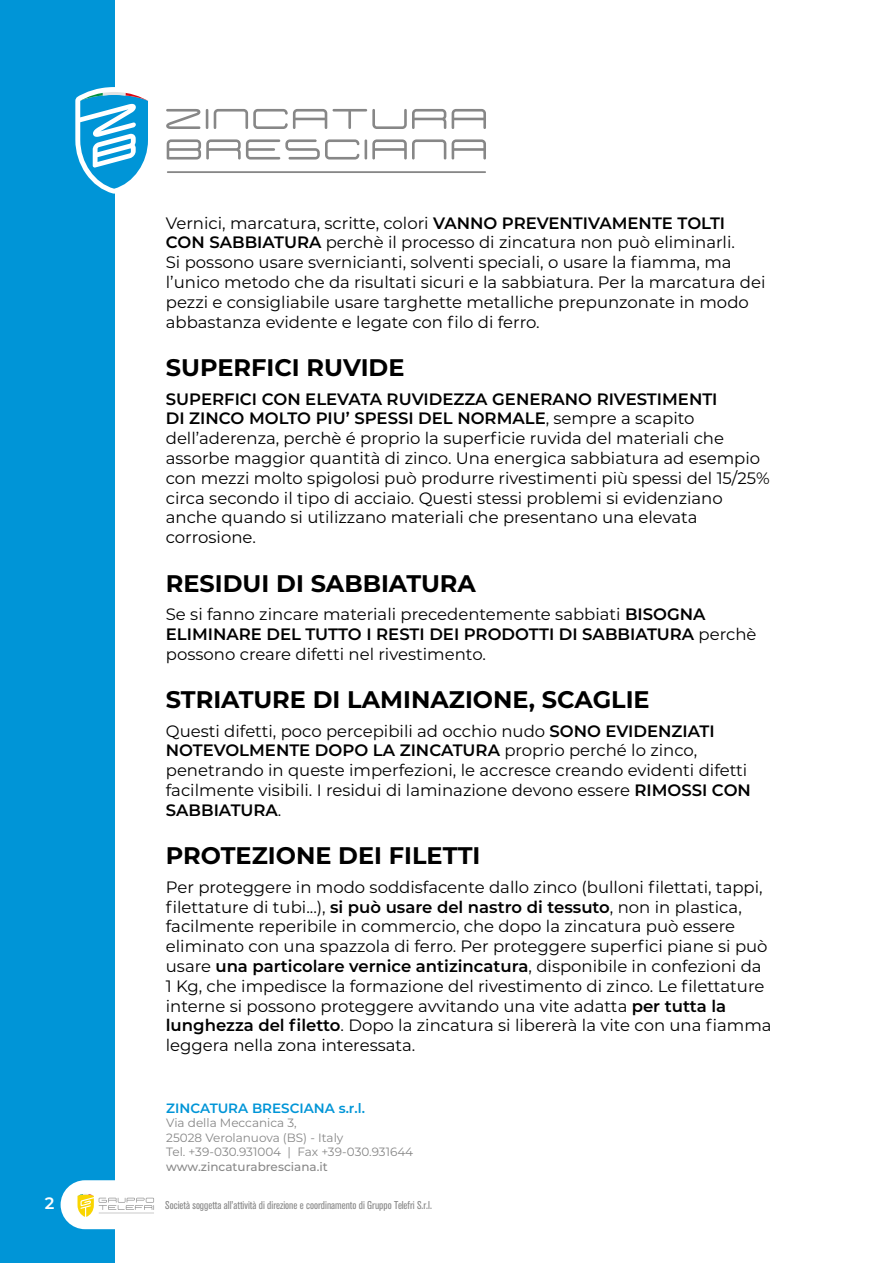
<style>
.page{position:relative;width:893px;height:1263px;background:#fff}
.page>*{position:absolute;margin:0;border:0;box-sizing:border-box;transform-origin:0 0}
.t1{font:700 24px "Montserrat";color:#000}
.t2{font:16.5px/19.8px "Montserrat";color:#000}
.t3{font:600 16.5px "Montserrat";color:#fff}
.t4{font:600 13.5px "Montserrat";color:#0095d7}
.t5{font:12px/14.4px "Montserrat";color:#878787}
.t6{font:500 12px "Montserrat";color:#878787}
.t7{font:condensed 11.25px "Akzidenz Grotesk BQ";color:#878787}
.s1{font-weight:600}
</style>
<div class="page">
<div style="left:0;top:0;width:115px;height:1263px;background:#0095d7"></div>
<svg style="left:75px;top:87px;width:73px;height:107px"></svg>
<svg style="left:166px;top:109px;width:34px;height:20px"></svg>
<svg style="left:167px;top:139px;width:192px;height:21px"></svg>
<svg style="left:214px;top:109px;width:232px;height:20px"></svg>
<svg style="left:452px;top:109px;width:34px;height:20px"></svg>
<svg style="left:372px;top:139px;width:74px;height:21px"></svg>
<svg style="left:452px;top:139px;width:34px;height:21px"></svg>
<hr style="left:206px;top:109px;width:2px;height:20px;background:#878787">
<hr style="left:365px;top:139px;width:2px;height:21px;background:#878787">
<hr style="left:167px;top:171px;width:319px;height:2px;background:#878787">
<div style="left:61px;top:1180px;width:110px;height:49px;background:#fff;border-radius:24px"></div>
<svg style="left:77px;top:1194px;width:77px;height:23px"></svg>
<p class="t2" style="left:166px;top:212px;width:601px">Vernici, marcatura, scritte, colori <span class="s1">VANNO PREVENTIVAMENTE TOLTI CON SABBIATURA</span> perchè il processo di zincatura non può eliminarli.<br>Si possono usare svernicianti, solventi speciali, o usare la fiamma, ma l’unico metodo che da risultati sicuri e la sabbiatura. Per la marcatura dei pezzi e consigliabile usare targhette metalliche prepunzonate in modo abbastanza evidente e legate con filo di ferro.</p>
<h1 class="t1" style="left:166px;top:350px;width:240px">SUPERFICI RUVIDE</h1>
<p class="t2" style="left:166px;top:388px;width:605px"><span class="s1">SUPERFICI CON ELEVATA RUVIDEZZA GENERANO RIVESTIMENTI<br>DI ZINCO MOLTO PIU’ SPESSI DEL NORMALE</span>, sempre a scapito dell’aderenza, perchè é proprio la superficie ruvida del materiali che assorbe maggior quantità di zinco. Una energica sabbiatura ad esempio con mezzi molto spigolosi può produrre rivestimenti più spessi del 15/25% circa secondo il tipo di acciaio. Questi stessi problemi si evidenziano anche quando si utilizzano materiali che presentano una elevata corrosione.</p>
<h1 class="t1" style="left:166px;top:566px;width:312px">RESIDUI DI SABBIATURA</h1>
<p class="t2" style="left:166px;top:604px;width:592px">Se si fanno zincare materiali precedentemente sabbiati <span class="s1">BISOGNA<br>ELIMINARE DEL TUTTO I RESTI DEI PRODOTTI DI SABBIATURA</span> perchè possono creare difetti nel rivestimento.</p>
<h1 class="t1" style="left:166px;top:682px;width:485px">STRIATURE DI LAMINAZIONE, SCAGLIE</h1>
<p class="t2" style="left:166px;top:720px;width:587px">Questi difetti, poco percepibili ad occhio nudo <span class="s1">SONO EVIDENZIATI NOTEVOLMENTE DOPO LA ZINCATURA</span> proprio perché lo zinco, penetrando in queste imperfezioni, le accresce creando evidenti difetti facilmente visibili. I residui di laminazione devono essere <span class="s1">RIMOSSI CON SABBIATURA</span>.</p>
<h1 class="t1" style="left:166px;top:838px;width:316px">PROTEZIONE DEI FILETTI</h1>
<p class="t2" style="left:166px;top:876px;width:607px">Per proteggere in modo soddisfacente dallo zinco (bulloni filettati, tappi, filettature di tubi...), <span class="s1">si può usare del nastro di tessuto</span>, non in plastica, facilmente reperibile in commercio, che dopo la zincatura può essere eliminato con una spazzola di ferro. Per proteggere superfici piane si può usare <span class="s1">una particolare vernice antizincatura</span>, disponibile in confezioni da 1 Kg, che impedisce la formazione del rivestimento di zinco. Le filettature interne si possono proteggere avvitando una vite adatta <span class="s1">per tutta la lunghezza del filetto</span>. Dopo la zincatura si libererà la vite con una fiamma leggera nella zona interessata.</p>
<p class="t4" style="left:166px;top:1098px;width:200px">ZINCATURA BRESCIANA s.r.l.</p>
<p class="t5" style="left:166px;top:1115px;width:248px">Via della Meccanica 3,<br>25028 Verolanuova (BS) - Italy<br>Tel. +39-030.931004 | Fax +39-030.931644</p>
<p class="t6" style="left:166px;top:1158px;width:163px">www.zincaturabresciana.it</p>
<p class="t3" style="left:45px;top:1191px;width:11px">2</p>
<p class="t7" style="left:165px;top:1199px;width:268px">Società soggetta all’attività di direzione e coordinamento di Gruppo Telefri S.r.l.</p>
</div>
